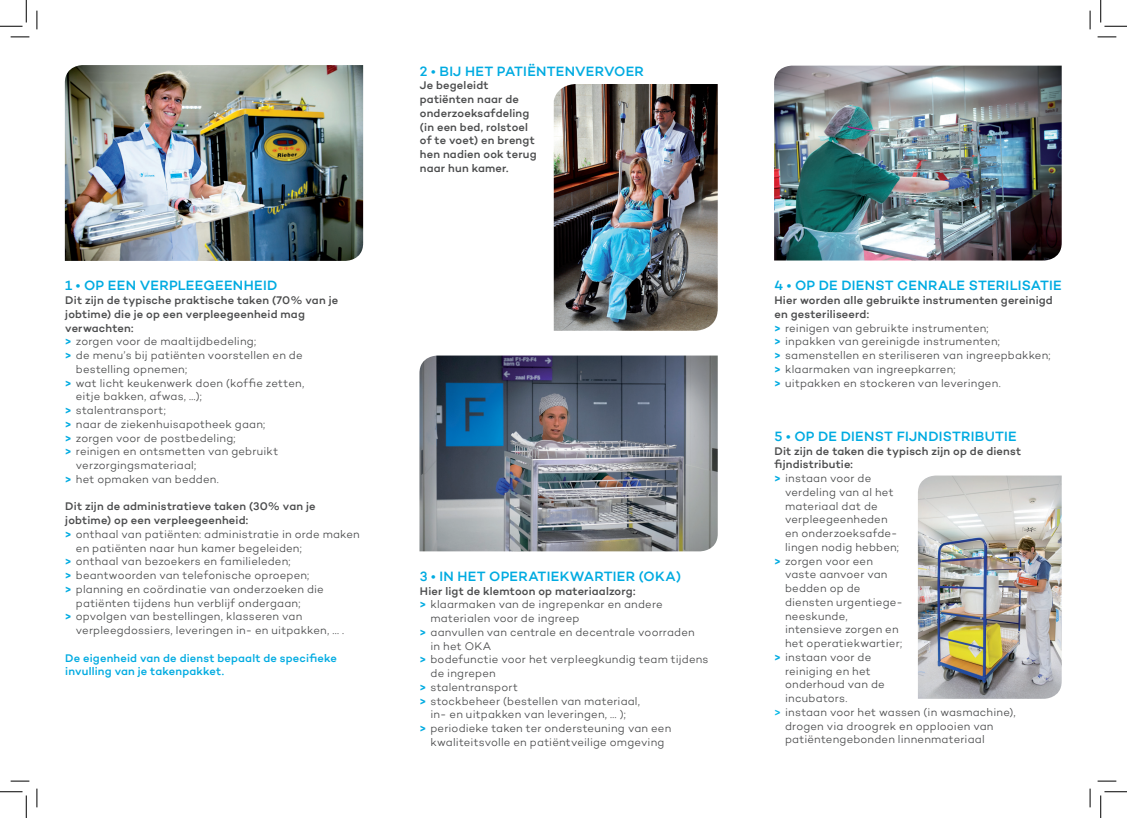
<style>
.page{position:relative;width:1127px;height:818px;background:#fff}
.page>*{position:absolute;margin:0;border:0;box-sizing:border-box;transform-origin:0 0}
.t1{font:500 13.75px "Campton";letter-spacing:.02em;color:#00abe1}
.t2{font:300 11.25px/13.8px "Campton";letter-spacing:.015em;color:#4b4c4d}
.t3{font:500 11.25px/13.8px "Campton";letter-spacing:.015em;color:#4b4c4d}
.t4{font:500 11.25px/13.8px "Campton";letter-spacing:.015em;color:#00abe1}
.s1{font-weight:600;color:#00abe1}
.s2{font-weight:500}
.s3{font-weight:500;color:#00b5e4}
</style>
<div class="page">
<img style="left:65px;top:65px;width:298px;height:196px">
<img style="left:774px;top:66px;width:287px;height:194px">
<img style="left:917px;top:475px;width:144px;height:224px">
<img style="left:553px;top:84px;width:164px;height:247px">
<img style="left:419px;top:355px;width:298px;height:196px">
<svg style="left:11px;top:36px;width:18px;height:2px"></svg>
<svg style="left:1097px;top:36px;width:18px;height:2px"></svg>
<svg style="left:11px;top:780px;width:18px;height:2px"></svg>
<svg style="left:1097px;top:780px;width:18px;height:2px"></svg>
<svg style="left:36px;top:11px;width:2px;height:18px"></svg>
<svg style="left:36px;top:788px;width:2px;height:19px"></svg>
<svg style="left:1089px;top:11px;width:1px;height:18px"></svg>
<svg style="left:1089px;top:788px;width:1px;height:19px"></svg>
<svg style="left:0;top:0;width:27px;height:27px"></svg>
<svg style="left:0;top:791px;width:27px;height:27px"></svg>
<svg style="left:1100px;top:0;width:26px;height:27px"></svg>
<svg style="left:1100px;top:791px;width:26px;height:27px"></svg>
<p class="t1" style="left:65px;top:277px;width:213px">1 • OP EEN VERPLEEGEENHEID</p>
<p class="t3" style="left:65px;top:293px;width:274px">Dit zijn de typische praktische taken (70% van je</p>
<p class="t3" style="left:65px;top:307px;width:241px">jobtime) die je op een verpleegeenheid mag</p>
<p class="t3" style="left:65px;top:321px;width:70px">verwachten:</p>
<p class="t2" style="left:65px;top:334px;width:192px"><span class="s1">&gt;</span> zorgen voor de maaltijdbedeling;</p>
<p class="t2" style="left:65px;top:348px;width:239px"><span class="s1">&gt;</span> de menu’s bij patiënten voorstellen en de</p>
<p class="t2" style="left:76px;top:362px;width:113px">bestelling opnemen;</p>
<p class="t2" style="left:65px;top:376px;width:240px"><span class="s1">&gt;</span> wat licht keukenwerk doen (koffie zetten,</p>
<p class="t2" style="left:76px;top:389px;width:127px">eitje bakken, afwas, …);</p>
<p class="t2" style="left:65px;top:403px;width:102px"><span class="s1">&gt;</span> stalentransport;</p>
<p class="t2" style="left:65px;top:417px;width:201px"><span class="s1">&gt;</span> naar de ziekenhuisapotheek gaan;</p>
<p class="t2" style="left:65px;top:431px;width:172px"><span class="s1">&gt;</span> zorgen voor de postbedeling;</p>
<p class="t2" style="left:65px;top:444px;width:214px"><span class="s1">&gt;</span> reinigen en ontsmetten van gebruikt</p>
<p class="t2" style="left:76px;top:458px;width:122px">verzorgingsmateriaal;</p>
<p class="t2" style="left:65px;top:472px;width:155px"><span class="s1">&gt;</span> het opmaken van bedden.</p>
<p class="t3" style="left:65px;top:499px;width:252px">Dit zijn de administratieve taken (30% van je</p>
<p class="t3" style="left:65px;top:513px;width:184px">jobtime) op een verpleegeenheid:</p>
<p class="t2" style="left:65px;top:527px;width:296px"><span class="s1">&gt;</span> onthaal van patiënten: administratie in orde maken</p>
<p class="t2" style="left:76px;top:541px;width:227px">en patiënten naar hun kamer begeleiden;</p>
<p class="t2" style="left:65px;top:554px;width:227px"><span class="s1">&gt;</span> onthaal van bezoekers en familieleden;</p>
<p class="t2" style="left:65px;top:568px;width:245px"><span class="s1">&gt;</span> beantwoorden van telefonische oproepen;</p>
<p class="t2" style="left:65px;top:582px;width:260px"><span class="s1">&gt;</span> planning en coördinatie van onderzoeken die</p>
<p class="t2" style="left:76px;top:596px;width:226px">patiënten tijdens hun verblijf ondergaan;</p>
<p class="t2" style="left:65px;top:609px;width:238px"><span class="s1">&gt;</span> opvolgen van bestellingen, klasseren van</p>
<p class="t2" style="left:76px;top:623px;width:270px">verpleegdossiers, leveringen in- en uitpakken, ... .</p>
<p class="t4" style="left:65px;top:651px;width:273px">De eigenheid van de dienst bepaalt de specifieke invulling van je takenpakket.</p>
<p class="t1" style="left:420px;top:62px;width:225px">2 • BIJ HET PATIËNTENVERVOER</p>
<p class="t3" style="left:420px;top:78px;width:118px">Je begeleidt patiënten naar de onderzoeksafdeling (in een bed, rolstoel of te voet) en brengt hen nadien ook terug naar hun kamer.</p>
<p class="t1" style="left:420px;top:567px;width:262px">3 • IN HET OPERATIEKWARTIER (OKA)</p>
<p class="t3" style="left:420px;top:583px;width:217px">Hier ligt de klemtoon op materiaalzorg:</p>
<p class="t2" style="left:420px;top:597px;width:244px"><span class="s1">&gt;</span> klaarmaken van de ingrepenkar en andere</p>
<p class="t2" style="left:430px;top:611px;width:150px">materialen voor de ingreep</p>
<p class="t2" style="left:420px;top:625px;width:276px"><span class="s1">&gt;</span> aanvullen van centrale en decentrale voorraden</p>
<p class="t2" style="left:430px;top:639px;width:62px">in het OKA</p>
<p class="t2" style="left:420px;top:652px;width:290px"><span class="s1">&gt;</span> bodefunctie voor het verpleegkundig team tijdens</p>
<p class="t2" style="left:430px;top:666px;width:67px">de ingrepen</p>
<p class="t2" style="left:420px;top:680px;width:100px"><span class="s1">&gt;</span> stalentransport</p>
<p class="t2" style="left:420px;top:694px;width:222px"><span class="s1">&gt;</span> stockbeheer (bestellen van materiaal,</p>
<p class="t2" style="left:430px;top:707px;width:197px">in- en uitpakken van leveringen, … );</p>
<p class="t2" style="left:420px;top:721px;width:253px"><span class="s1">&gt;</span> periodieke taken ter ondersteuning van een</p>
<p class="t2" style="left:430px;top:735px;width:235px">kwaliteitsvolle en patiëntveilige omgeving</p>
<p class="t1" style="left:774px;top:277px;width:289px">4 • OP DE DIENST CENRALE STERILISATIE</p>
<p class="t2" style="left:774px;top:293px;width:280px"><span class="s2">Hier worden alle gebruikte instrumenten gereinigd en gesteriliseerd:<br></span><span class="s1">&gt;</span> reinigen van gebruikte instrumenten;<br><span class="s1">&gt;</span> inpakken van gereinigde instrumenten;<br><span class="s1">&gt;</span> samenstellen en steriliseren van ingreepbakken; <span class="s1">&gt;</span> klaarmaken van ingreepkarren;<br><span class="s1">&gt;</span> uitpakken en stockeren van leveringen.</p>
<p class="t1" style="left:774px;top:427px;width:244px">5 • OP DE DIENST FIJNDISTRIBUTIE</p>
<p class="t3" style="left:774px;top:444px;width:248px">Dit zijn de taken die typisch zijn op de dienst</p>
<p class="t3" style="left:774px;top:457px;width:80px">fijndistributie:</p>
<p class="t2" style="left:774px;top:471px;width:98px"><span class="s1">&gt;</span> instaan voor de</p>
<p class="t2" style="left:785px;top:485px;width:110px">verdeling van al het</p>
<p class="t2" style="left:785px;top:499px;width:94px">materiaal dat de</p>
<p class="t2" style="left:785px;top:512px;width:104px">verpleegeenheden</p>
<p class="t2" style="left:785px;top:526px;width:114px">en onderzoeksafde-</p>
<p class="t2" style="left:785px;top:540px;width:115px">lingen nodig hebben;</p>
<p class="t2" style="left:774px;top:554px;width:100px"><span class="s1">&gt;</span> zorgen voor een</p>
<p class="t2" style="left:785px;top:567px;width:104px">vaste aanvoer van</p>
<p class="t2" style="left:785px;top:581px;width:77px">bedden op de</p>
<p class="t2" style="left:785px;top:595px;width:119px">diensten urgentiege-</p>
<p class="t2" style="left:785px;top:609px;width:64px">neeskunde,</p>
<p class="t2" style="left:785px;top:622px;width:115px">intensieve zorgen en</p>
<p class="t2" style="left:785px;top:636px;width:119px">het operatiekwartier;</p>
<p class="t2" style="left:774px;top:650px;width:98px"><span class="s1">&gt;</span> instaan voor de</p>
<p class="t2" style="left:785px;top:664px;width:87px">reiniging en het</p>
<p class="t2" style="left:785px;top:677px;width:101px">onderhoud van de</p>
<p class="t2" style="left:785px;top:691px;width:64px">incubators.</p>
<p class="t2" style="left:774px;top:705px;width:242px"><span class="s3">&gt;</span> instaan voor het wassen (in wasmachine),</p>
<p class="t2" style="left:785px;top:719px;width:210px">drogen via droogrek en opplooien van</p>
<p class="t2" style="left:785px;top:732px;width:201px">patiëntengebonden linnenmateriaal</p>
</div>
